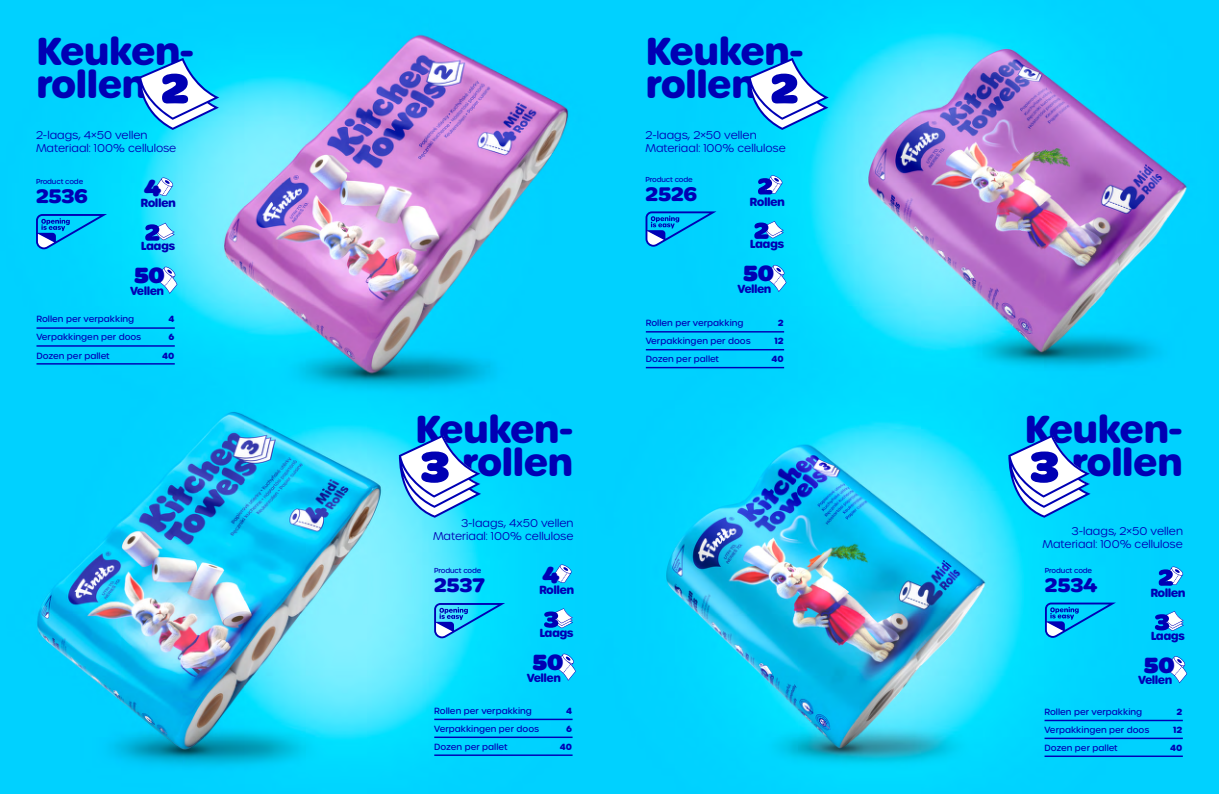
<style>
.page{position:relative;width:1219px;height:794px;background:#fff}
.page>*{position:absolute;margin:0;border:0;box-sizing:border-box;transform-origin:0 0}
.t1{font:700 37.7px/33.3px "Urbane Rounded";letter-spacing:-.03em;color:#0000b4}
.t2{font:900 24.6px "Marigny";color:#0000b4}
.t3{font:900 23.5px "Marigny";color:#0000b4}
.t4{font:700 21px "Marigny";letter-spacing:-.005em;color:#0000b4}
.t5{font:700 11.4px "Urbane Rounded";letter-spacing:-.05em;color:#0000b4}
.t6{font:300 10.9px/13.1px "Urbane Rounded";color:#0000b4}
.t7{font:500 8.7px/18.1px "Urbane Rounded";color:#0000b4}
.t8{font:700 8.7px/18.1px "Urbane Rounded";color:#0000b4;text-align:right}
.t9{font:500 7px "Urbane Rounded";letter-spacing:-.02em;color:#0000b4}
</style>
<div class="page">
<img style="left:0;top:0;width:1219px;height:794px">
<hr style="left:36px;top:327px;width:139px;height:2px;background:#0000b4">
<hr style="left:36px;top:345px;width:139px;height:2px;background:#0000b4">
<hr style="left:36px;top:363px;width:139px;height:1px;background:#0000b4">
<hr style="left:434px;top:718px;width:139px;height:2px;background:#0000b4">
<hr style="left:434px;top:736px;width:139px;height:2px;background:#0000b4">
<hr style="left:434px;top:754px;width:139px;height:2px;background:#0000b4">
<hr style="left:1044px;top:719px;width:139px;height:2px;background:#0000b4">
<hr style="left:1044px;top:737px;width:139px;height:2px;background:#0000b4">
<hr style="left:1044px;top:755px;width:139px;height:2px;background:#0000b4">
<hr style="left:646px;top:331px;width:138px;height:1px;background:#0000b4">
<hr style="left:646px;top:349px;width:138px;height:1px;background:#0000b4">
<hr style="left:646px;top:367px;width:138px;height:1px;background:#0000b4">
<svg style="left:767px;top:265px;width:19px;height:27px"></svg>
<svg style="left:754px;top:221px;width:30px;height:18px"></svg>
<svg style="left:758px;top:175px;width:25px;height:19px"></svg>
<svg style="left:1168px;top:656px;width:19px;height:27px"></svg>
<svg style="left:1159px;top:566px;width:24px;height:20px"></svg>
<svg style="left:1155px;top:611px;width:29px;height:20px"></svg>
<svg style="left:152px;top:177px;width:21px;height:19px"></svg>
<svg style="left:158px;top:266px;width:19px;height:28px"></svg>
<svg style="left:145px;top:223px;width:30px;height:18px"></svg>
<svg style="left:551px;top:564px;width:21px;height:19px"></svg>
<svg style="left:557px;top:653px;width:19px;height:28px"></svg>
<svg style="left:544px;top:608px;width:29px;height:20px"></svg>
<svg style="left:139px;top:58px;width:80px;height:72px"></svg>
<svg style="left:748px;top:58px;width:81px;height:72px"></svg>
<svg style="left:399px;top:435px;width:82px;height:83px"></svg>
<svg style="left:1008px;top:435px;width:82px;height:83px"></svg>
<svg style="left:36px;top:214px;width:71px;height:35px"></svg>
<svg style="left:645px;top:211px;width:71px;height:36px"></svg>
<svg style="left:1045px;top:602px;width:71px;height:36px"></svg>
<svg style="left:434px;top:603px;width:71px;height:35px"></svg>
<h1 class="t1" style="left:36px;top:34px;width:160px">Keuken&shy;rollen</h1>
<h1 class="t1" style="left:645px;top:34px;width:160px">Keuken&shy;rollen</h1>
<p class="t6" style="left:36px;top:128px;width:142px">2-laags, 4×50 vellen<br>Materiaal: 100% cellulose</p>
<p class="t6" style="left:645px;top:128px;width:142px">2-laags, 2×50 vellen<br>Materiaal: 100% cellulose</p>
<p class="t9" style="left:36px;top:177px;width:49px">Product code</p>
<h3 class="t4" style="left:36px;top:184px;width:53px">2536</h3>
<h2 class="t2" style="left:144px;top:173px;width:19px">4</h2>
<h3 class="t5" style="left:141px;top:195px;width:37px">Rollen</h3>
<p class="t9" style="left:645px;top:174px;width:49px">Product code</p>
<h3 class="t4" style="left:645px;top:181px;width:53px">2526</h3>
<h3 class="t5" style="left:750px;top:193px;width:37px">Rollen</h3>
<h3 class="t5" style="left:141px;top:238px;width:36px">Laags</h3>
<h3 class="t5" style="left:130px;top:283px;width:36px">Vellen</h3>
<h3 class="t3" style="left:134px;top:262px;width:32px">50</h3>
<h3 class="t5" style="left:750px;top:236px;width:36px">Laags</h3>
<h3 class="t5" style="left:737px;top:281px;width:36px">Vellen</h3>
<h3 class="t3" style="left:743px;top:260px;width:32px">50</h3>
<p class="t7" style="left:36px;top:310px;width:106px">Rollen per verpakking<br>Verpakkingen per doos<br>Dozen per pallet</p>
<p class="t8" style="left:162px;top:310px;width:14px">4<br>6<br>40</p>
<p class="t7" style="left:646px;top:314px;width:106px">Rollen per verpakking<br>Verpakkingen per doos<br>Dozen per pallet</p>
<p class="t8" style="left:771px;top:314px;width:14px">2<br>12<br>40</p>
<h1 class="t1" style="left:415px;top:413px;width:160px;text-align:right">Keuken&shy;rollen</h1>
<h1 class="t1" style="left:1025px;top:413px;width:160px;text-align:right">Keuken&shy;rollen</h1>
<p class="t6" style="left:433px;top:517px;width:142px;text-align:right">3-laags, 4x50 vellen<br>Materiaal: 100% cellulose</p>
<p class="t6" style="left:1042px;top:525px;width:142px;text-align:right">3-laags, 2×50 vellen<br>Materiaal: 100% cellulose</p>
<p class="t9" style="left:434px;top:566px;width:49px">Product code</p>
<h3 class="t4" style="left:434px;top:573px;width:53px">2537</h3>
<h2 class="t2" style="left:543px;top:560px;width:19px">4</h2>
<h3 class="t5" style="left:539px;top:582px;width:37px">Rollen</h3>
<p class="t9" style="left:1045px;top:565px;width:49px">Product code</p>
<h3 class="t4" style="left:1045px;top:572px;width:54px">2534</h3>
<h3 class="t5" style="left:1150px;top:584px;width:37px">Rollen</h3>
<h3 class="t5" style="left:539px;top:625px;width:36px">Laags</h3>
<h3 class="t5" style="left:527px;top:670px;width:36px">Vellen</h3>
<h3 class="t3" style="left:533px;top:648px;width:32px">50</h3>
<h3 class="t5" style="left:1151px;top:627px;width:36px">Laags</h3>
<h3 class="t5" style="left:1138px;top:672px;width:36px">Vellen</h3>
<h3 class="t3" style="left:1144px;top:651px;width:32px">50</h3>
<p class="t7" style="left:434px;top:701px;width:106px">Rollen per verpakking<br>Verpakkingen per doos<br>Dozen per pallet</p>
<p class="t8" style="left:560px;top:701px;width:14px">4<br>6<br>40</p>
<p class="t7" style="left:1044px;top:702px;width:106px">Rollen per verpakking<br>Verpakkingen per doos<br>Dozen per pallet</p>
<p class="t8" style="left:1170px;top:702px;width:14px">2<br>12<br>40</p>
</div>
